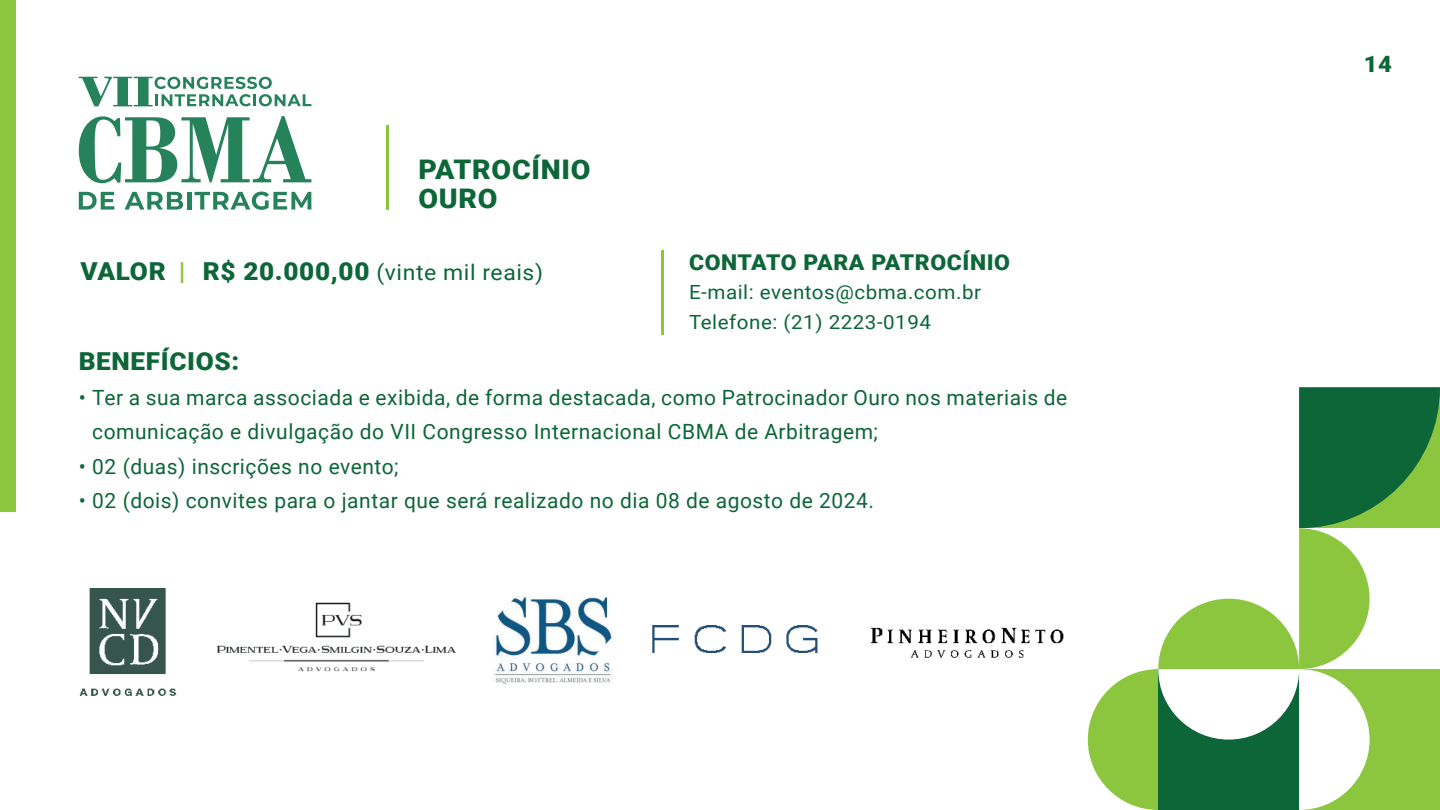
<style>
.page{position:relative;width:1440px;height:810px;background:#fff}
.page>*{position:absolute;margin:0;border:0;box-sizing:border-box;transform-origin:0 0}
.t1{font:900 27px/29.3px "Roboto";letter-spacing:.025em;color:#0c6638;scale:1.06 1}
.t2{font:900 24.75px "Roboto";letter-spacing:.025em;color:#0c6638;scale:1.06 1}
.t3{font:900 22.5px "Roboto";color:#0c6638;scale:1.06 1}
.t4{font:900 21.75px "Roboto";letter-spacing:.025em;color:#0c6638;scale:1.06 1}
.t5{font:21px/34.5px "Roboto";letter-spacing:.025em;color:#0c6638}
.t6{font:19.5px/29.3px "Roboto";letter-spacing:.025em;color:#0c6638;scale:1.06 1}
.s1{color:#8bc63e}
.s2{font-weight:400;font-size:21.75px}
</style>
<div class="page">
<svg style="left:79px;top:116px;width:232px;height:67px"></svg>
<svg style="left:79px;top:192px;width:35px;height:18px"></svg>
<svg style="left:125px;top:192px;width:58px;height:18px"></svg>
<hr style="left:187px;top:192px;width:4px;height:18px;background:#26825a">
<svg style="left:195px;top:192px;width:116px;height:18px"></svg>
<svg style="left:79px;top:77px;width:232px;height:29px"></svg>
<hr style="left:386px;top:126px;width:3px;height:84px;background:#8bc63e">
<svg style="left:1088px;top:387px;width:352px;height:423px"></svg>
<div style="left:0;top:0;width:15px;height:512px;background:#8bc63e"></div>
<hr style="left:661px;top:250px;width:3px;height:84px;background:#8bc63e">
<img style="left:79px;top:588px;width:98px;height:108px">
<img style="left:493px;top:596px;width:119px;height:88px">
<img style="left:217px;top:603px;width:239px;height:69px">
<img style="left:652px;top:626px;width:166px;height:26px">
<img style="left:871px;top:627px;width:193px;height:31px">
<p class="t1" style="left:418px;top:154px;width:164px">PATROCÍNIO<br>OURO</p>
<p class="t2" style="left:81px;top:254px;width:438px">VALOR <span class="s1">|</span> R$ 20.000,00 <span class="s2">(vinte mil reais)</span></p>
<p class="t4" style="left:689px;top:247px;width:304px">CONTATO PARA PATROCÍNIO</p>
<p class="t6" style="left:689px;top:277px;width:277px">E-mail: eventos@cbma.com.br<br>Telefone: (21) 2223-0194</p>
<p class="t2" style="left:79px;top:344px;width:153px">BENEFÍCIOS:</p>
<p class="t5" style="left:92px;top:379px;width:977px;text-indent:-14px">• Ter a sua marca associada e exibida, de forma destacada, como Patrocinador Ouro nos materiais de comunicação e divulgação do VII Congresso Internacional CBMA de Arbitragem;</p>
<p class="t5" style="left:79px;top:448px;width:321px">• 02 (duas) inscrições no evento;</p>
<p class="t5" style="left:79px;top:483px;width:797px">• 02 (dois) convites para o jantar que será realizado no dia 08 de agosto de 2024.</p>
<p class="t3" style="left:1364px;top:48px;width:28px">14</p>
</div>
